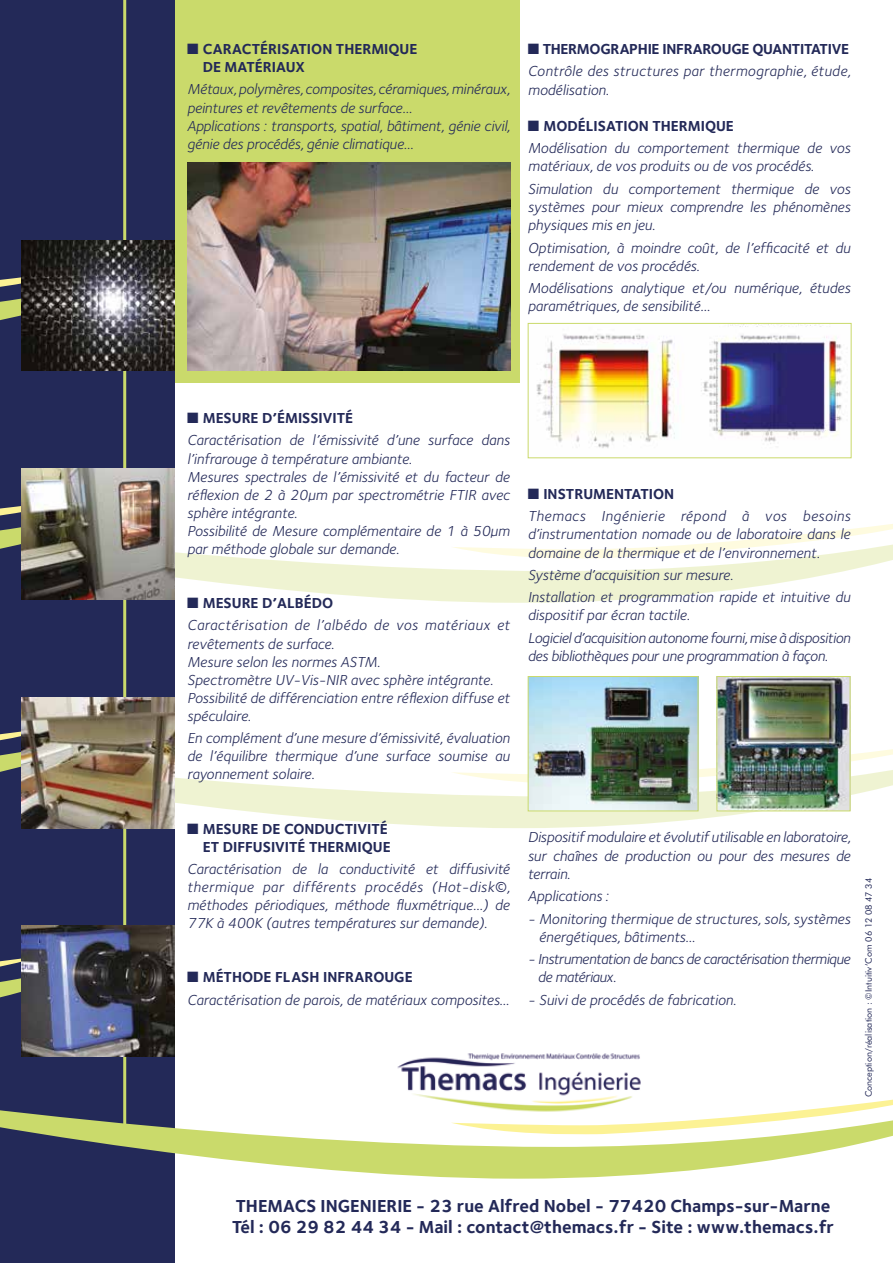
<style>
.page{position:relative;width:893px;height:1263px;background:#fff}
.page>*{position:absolute;margin:0;border:0;box-sizing:border-box;transform-origin:0 0}
.t1{font:700 18px/21.6px "Foundry Sterling";color:#232958;text-align:right}
.t2{font:italic 15px/18.1px "Foundry Sterling";color:#232958}
.t3{font:italic 15px/22.4px "Foundry Sterling";letter-spacing:-.02em;color:#232958}
.t4{font:italic 15px/22.4px "Foundry Sterling";letter-spacing:.03em;color:#232958}
.t5{font:italic 15px/22.4px "Foundry Sterling";letter-spacing:.02em;color:#232958}
.t6{font:700 15px/18px "Foundry Sterling";color:#232958}
.t7{font:italic 15px/18.1px "Foundry Sterling";letter-spacing:-.03em;color:#232958}
.t8{font:9px "Futura BT";color:#232958}
.s1{font-weight:700;font-style:normal}
</style>
<div class="page">
<div style="left:167px;top:0;width:353px;height:383px;background:#cada6b"></div>
<svg style="left:174px;top:730px;width:719px;height:98px"></svg>
<svg style="left:451px;top:744px;width:442px;height:41px"></svg>
<svg style="left:174px;top:505px;width:718px;height:98px"></svg>
<svg style="left:451px;top:519px;width:442px;height:41px"></svg>
<div style="left:0;top:0;width:174px;height:1263px;background:#232958"></div>
<hr style="left:123px;top:0;width:3px;height:1135px;background:#cada6b">
<svg style="left:0;top:1081px;width:893px;height:98px"></svg>
<svg style="left:451px;top:1095px;width:442px;height:40px"></svg>
<svg style="left:0;top:506px;width:21px;height:43px"></svg>
<svg style="left:0;top:277px;width:21px;height:43px"></svg>
<svg style="left:0;top:731px;width:21px;height:41px"></svg>
<svg style="left:0;top:958px;width:21px;height:40px"></svg>
<img style="left:536px;top:325px;width:306px;height:123px">
<div style="left:528px;top:323px;width:323px;height:135px;border:1px solid #cada6b"></div>
<img style="left:390px;top:1053px;width:255px;height:64px">
<img style="left:530px;top:678px;width:166px;height:131px">
<div style="left:528px;top:676px;width:170px;height:135px;border:1px solid #cada6b"></div>
<img style="left:718px;top:678px;width:130px;height:131px">
<div style="left:716px;top:676px;width:134px;height:135px;border:1px solid #cada6b"></div>
<img style="left:187px;top:163px;width:323px;height:208px">
<img style="left:21px;top:469px;width:153px;height:130px">
<img style="left:21px;top:697px;width:153px;height:131px">
<img style="left:21px;top:240px;width:153px;height:131px">
<img style="left:21px;top:926px;width:153px;height:131px">
<p class="t6" style="left:203px;top:40px;width:216px;text-indent:-16px">■ CARACTÉRISATION THERMIQUE<br>DE MATÉRIAUX</p>
<p class="t2" style="left:187px;top:80px;width:324px">Métaux, polymères, composites, céramiques, minéraux, peintures et revêtements de surface…<br>Applications : transports, spatial, bâtiment, génie civil, génie des procédés, génie climatique…</p>
<p class="t5" style="left:528px;top:37px;width:324px">■ <span class="s1">TH ERMOGRAPHIE INFRAROUGE QUANTITATIVE<br></span>Contrôle des structures par thermographie, étude,</p>
<p class="t2" style="left:528px;top:80px;width:83px">modélisation.</p>
<p class="t2" style="left:528px;top:114px;width:324px;line-height:22.4px">■ <span class="s1">MODÉLISATION THERMIQUE<br></span>Modélisation du comportement thermique de vos</p>
<p class="t2" style="left:528px;top:155px;width:324px;line-height:22.4px">matériaux, de vos produits ou de vos procédés.<br>Simulation du comportement thermique de vos</p>
<p class="t2" style="left:528px;top:197px;width:324px">systèmes pour mieux comprendre les phénomènes physiques mis en jeu.</p>
<p class="t2" style="left:528px;top:238px;width:324px">Optimisation, à moindre coût, de l’efficacité et du rendement de vos procédés.</p>
<p class="t2" style="left:528px;top:278px;width:324px">Modélisations analytique et/ou numérique, études paramétriques, de sensibilité…</p>
<p class="t2" style="left:187px;top:406px;width:324px;line-height:22.4px">■ <span class="s1">MESURE D’ÉMISSIVITÉ<br></span>Caractérisation de l’émissivité d’une surface dans</p>
<p class="t2" style="left:187px;top:449px;width:324px">l’infrarouge à température ambiante.<br>Mesures spectrales de l’émissivité et du facteur de réflexion de 2 à 20µm par spectrométrie FTIR avec sphère intégrante.<br>Possibilité de Mesure complémentaire de 1 à 50µm par méthode globale sur demande.</p>
<p class="t4" style="left:187px;top:591px;width:324px">■ <span class="s1">MESURE D’ALBÉDO<br></span>Caractérisation de l’albédo de vos matériaux et</p>
<p class="t2" style="left:187px;top:634px;width:324px">revêtements de surface.<br>Mesure selon les normes ASTM.<br>Spectromètre UV-Vis-NIR avec sphère intégrante.<br>Possibilité de différenciation entre réflexion diffuse et spéculaire.</p>
<p class="t2" style="left:187px;top:729px;width:324px;text-align:justify">En complément d’une mesure d’émissivité, évaluation de l’équilibre thermique d’une surface soumise au rayonnement solaire.</p>
<p class="t6" style="left:187px;top:819px;width:205px;text-align:right">■ MESURE DE CONDUCTIVITÉ<br>ET DIFFUSIVITÉ THERMIQUE</p>
<p class="t2" style="left:187px;top:859px;width:324px;text-align:justify">Caractérisation de la conductivité et diffusivité thermique par différents procédés (Hot-disk©, méthodes périodiques, méthode fluxmétrique…) de 77K à 400K (autres températures sur demande).</p>
<p class="t2" style="left:187px;top:966px;width:324px;line-height:22.4px">■ <span class="s1">MÉTHODE FLASH INFRAROUGE<br></span>Caractérisation de parois, de matériaux composites…</p>
<p class="t4" style="left:528px;top:482px;width:324px">■ <span class="s1">INSTRUMENTATION<br></span>Themacs Ingénierie répond à vos besoins</p>
<p class="t2" style="left:528px;top:525px;width:324px">d’instrumentation nomade ou de laboratoire dans le domaine de la thermique et de l’environnement.</p>
<p class="t2" style="left:528px;top:563px;width:324px;line-height:22.4px">Système d’acquisition sur mesure.<br>Installation et programmation rapide et intuitive du</p>
<p class="t3" style="left:528px;top:604px;width:324px">dispositif par écran tactile.<br>Logiciel d’acquisition autonome fourni, mise à disposition</p>
<p class="t3" style="left:528px;top:644px;width:302px">des bibliothèques pour une programmation à façon.</p>
<p class="t2" style="left:528px;top:828px;width:324px;text-align:justify">Dispositif modulaire et évolutif utilisable en laboratoire, sur chaînes de production ou pour des mesures de terrain.</p>
<p class="t2" style="left:528px;top:887px;width:83px">Applications :</p>
<p class="t2" style="left:539px;top:909px;width:313px;text-indent:-11px">- Monitoring thermique de structures, sols, systèmes énergétiques, bâtiments…</p>
<p class="t7" style="left:538px;top:949px;width:314px;text-indent:-10px">- Instrumentation de bancs de caractérisation thermique de matériaux.</p>
<p class="t2" style="left:528px;top:990px;width:210px">- Suivi de procédés de fabrication.</p>
<p class="t8" style="left:863px;top:1097px;width:221px;rotate:-90deg">Conception/réalisation : ©Intuitiv’Com 06 12 08 47 34</p>
<p class="t1" style="left:232px;top:1194px;width:603px">- 23 RUE ALFRED NOBEL - 77420 CHAMPS-SUR-MARNE<br>TÉL : 06 29 82 44 34 - MAIL : CONTACT@THEMACS.FR - SITE : WWW.THEMACS.FR</p>
<p class="t1" style="left:236px;top:1194px;width:35px">THEMACS</p>
<p class="t1" style="left:321px;top:1194px;width:60px">INGENIERIE</p>
</div>
